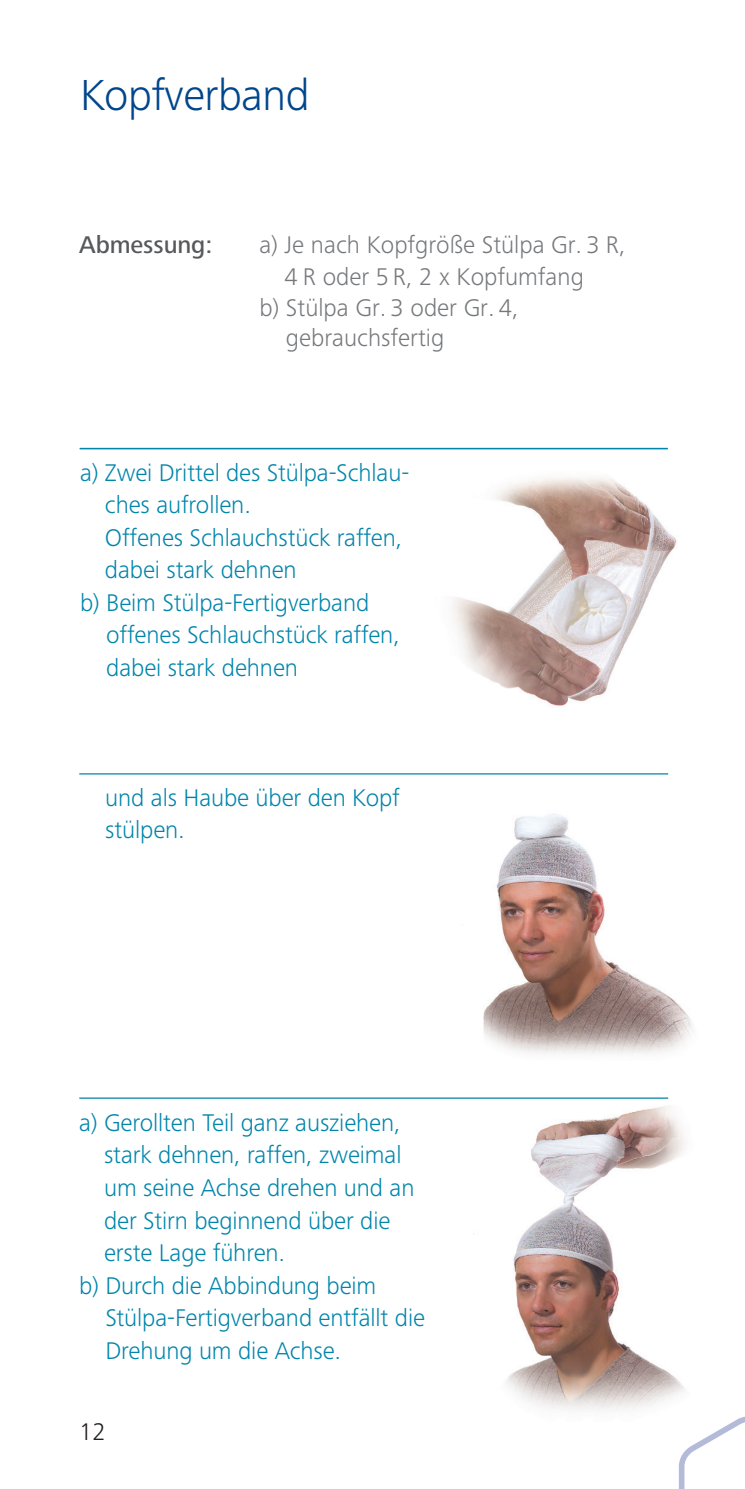
<style>
.page{position:relative;width:745px;height:1489px;background:#fff}
.page>*{position:absolute;margin:0;border:0;box-sizing:border-box;transform-origin:0 0}
.t1{font:300 45px "Frutiger Next LTW1 G";letter-spacing:-.01em;color:#01468c}
.t2{font:300 25px/32.5px "Frutiger Next LTW1 G";letter-spacing:-.005em;color:#0085ab}
.t3{font:300 25px/32.5px "Frutiger Next LTW1 G";color:#76787b}
.t4{font:500 25px "Frutiger Next LTW1 G";letter-spacing:-.005em;color:#57585a}
.t5{font:300 25px "Frutiger Next LTW1 G";color:#231f20}
</style>
<div class="page">
<hr style="left:79px;top:773px;width:588px;height:1px;background:#0085ab">
<hr style="left:80px;top:448px;width:587px;height:1px;background:#0085ab">
<hr style="left:79px;top:1097px;width:588px;height:1px;background:#0085ab">
<img style="left:452px;top:477px;width:225px;height:229px">
<img style="left:462px;top:814px;width:232px;height:240px">
<img style="left:473px;top:1106px;width:212px;height:305px">
<svg style="left:678px;top:1416px;width:67px;height:73px"></svg>
<h1 class="t1" style="left:80px;top:70px;width:231px">Kopfverband</h1>
<p class="t4" style="left:79px;top:230px;width:134px">Abmessung:</p>
<p class="t3" style="left:284px;top:228px;width:342px;text-indent:-25px">a) Je nach Kopfgröße Stülpa Gr. 3 R,<br>4 R oder 5 R, 2 x Kopfumfang</p>
<p class="t3" style="left:286px;top:292px;width:234px;line-height:30px;text-indent:-26px">b) Stülpa Gr. 3 oder Gr. 4, gebrauchsfertig</p>
<p class="t2" style="left:80px;top:456px;width:330px">a) Zwei Drittel des Stülpa-Schlau-</p>
<p class="t2" style="left:105px;top:488px;width:147px">ches aufrollen.</p>
<p class="t2" style="left:105px;top:521px;width:299px">Offenes Schlauchstück raffen,</p>
<p class="t2" style="left:105px;top:553px;width:193px">dabei stark dehnen</p>
<p class="t2" style="left:80px;top:586px;width:290px">b) Beim Stülpa-Fertigverband</p>
<p class="t2" style="left:106px;top:618px;width:295px">offenes Schlauchstück raffen,</p>
<p class="t2" style="left:106px;top:651px;width:193px">dabei stark dehnen</p>
<p class="t2" style="left:105px;top:781px;width:296px">und als Haube über den Kopf stülpen.</p>
<p class="t2" style="left:79px;top:1106px;width:323px">a) Gerollten Teil ganz ausziehen,</p>
<p class="t2" style="left:104px;top:1138px;width:299px">stark dehnen, raffen, zweimal</p>
<p class="t2" style="left:104px;top:1171px;width:312px">um seine Achse drehen und an</p>
<p class="t2" style="left:104px;top:1203px;width:288px">der Stirn beginnend über die</p>
<p class="t2" style="left:104px;top:1236px;width:182px">erste Lage führen.</p>
<p class="t2" style="left:79px;top:1268px;width:298px">b) Durch die Abbindung beim</p>
<p class="t2" style="left:105px;top:1301px;width:321px">Stülpa-Fertigverband entfällt die</p>
<p class="t2" style="left:105px;top:1333px;width:237px">Drehung um die Achse.</p>
<p class="t5" style="left:79px;top:1417px;width:28px">12</p>
</div>
